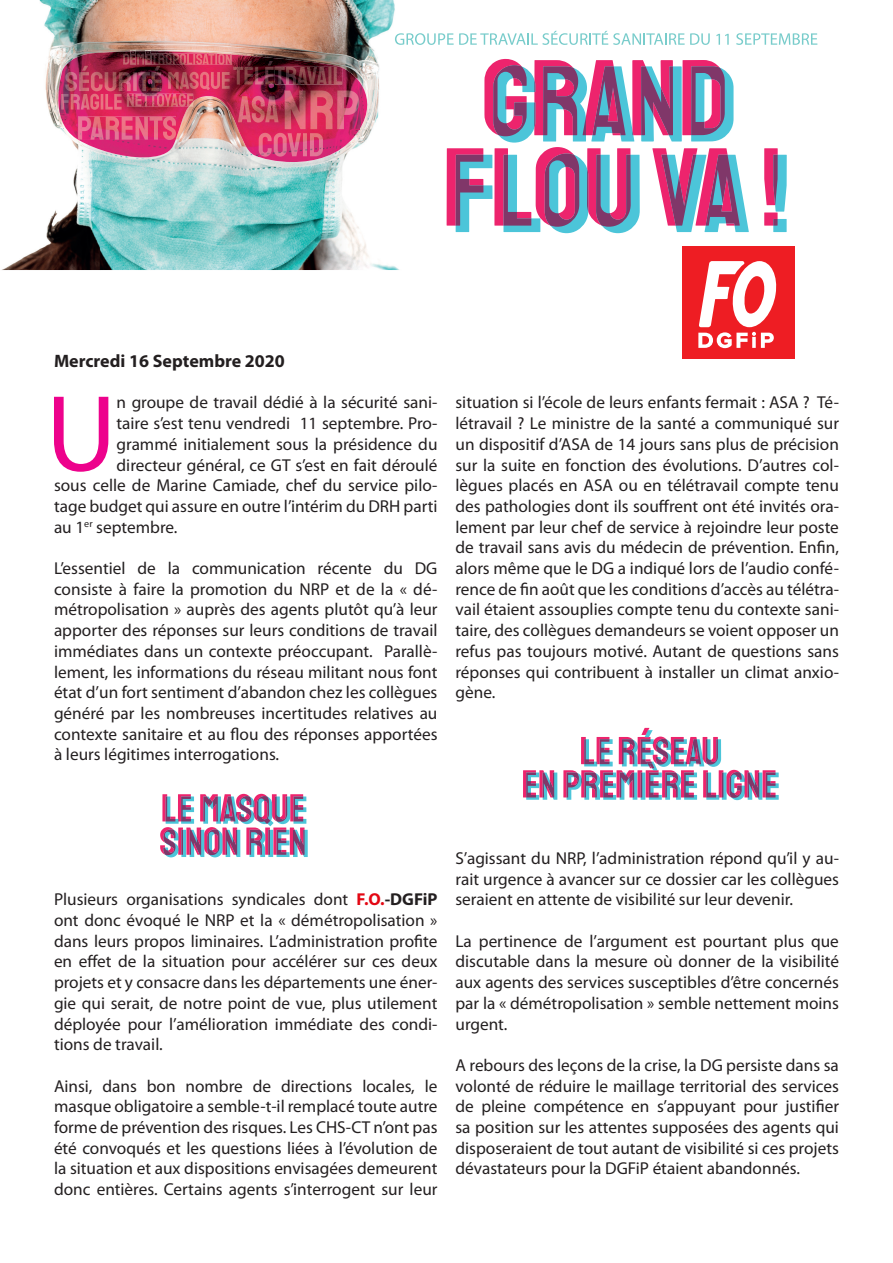
<style>
.page{position:relative;width:893px;height:1263px;background:#fff}
.page>*{position:absolute;margin:0;border:0;box-sizing:border-box;transform-origin:0 0}
.t1{font:109.35px "Myriad Pro";color:#ed028c}
.t2{font:700 18px "Myriad Pro";color:#231f20}
.t3{font:17.25px/20.7px "Myriad Pro";color:#231f20;text-align:justify}
.s1{font-weight:700;color:#e30713}
.s2{font-weight:700}
</style>
<div class="page">
<div style="left:682px;top:246px;width:112px;height:113px;background:#ee1d23"></div>
<svg style="left:698px;top:261px;width:79px;height:87px"></svg>
<svg style="left:523px;top:770px;width:34px;height:30px"></svg>
<svg style="left:563px;top:728px;width:216px;height:72px"></svg>
<svg style="left:160px;top:794px;width:148px;height:63px"></svg>
<img style="left:39px;top:0;width:356px;height:90px">
<img style="left:2px;top:90px;width:98px;height:180px">
<img style="left:151px;top:162px;width:100px;height:108px">
<img style="left:352px;top:90px;width:48px;height:180px">
<img style="left:100px;top:162px;width:51px;height:108px">
<img style="left:251px;top:162px;width:101px;height:108px">
<svg style="left:764px;top:148px;width:23px;height:84px"></svg>
<svg style="left:447px;top:59px;width:302px;height:174px"></svg>
<img style="left:57px;top:51px;width:312px;height:111px">
<svg style="left:395px;top:31px;width:315px;height:14px"></svg>
<svg style="left:716px;top:34px;width:13px;height:11px"></svg>
<svg style="left:736px;top:33px;width:81px;height:12px"></svg>
<img style="left:65px;top:72px;width:12px;height:19px">
<img style="left:79px;top:66px;width:10px;height:25px">
<img style="left:91px;top:72px;width:59px;height:19px">
<img style="left:151px;top:66px;width:10px;height:25px">
<img style="left:285px;top:91px;width:74px;height:38px">
<img style="left:61px;top:94px;width:61px;height:16px">
<img style="left:233px;top:67px;width:10px;height:17px">
<img style="left:244px;top:61px;width:9px;height:23px">
<img style="left:255px;top:67px;width:9px;height:17px">
<img style="left:265px;top:61px;width:9px;height:23px">
<img style="left:275px;top:67px;width:67px;height:17px">
<img style="left:259px;top:133px;width:64px;height:24px">
<img style="left:238px;top:96px;width:40px;height:27px">
<img style="left:78px;top:116px;width:98px;height:24px">
<img style="left:127px;top:94px;width:8px;height:13px">
<img style="left:135px;top:94px;width:58px;height:13px">
<img style="left:168px;top:72px;width:8px;height:18px">
<img style="left:176px;top:72px;width:54px;height:18px">
<svg style="left:123px;top:50px;width:28px;height:15px"></svg>
<img style="left:145px;top:51px;width:6px;height:14px">
<img style="left:151px;top:54px;width:81px;height:11px">
<img style="left:166px;top:54px;width:51px;height:11px">
<p class="t2" style="left:54px;top:349px;width:232px">Mercredi 16 Septembre 2020</p>
<p class="t1" style="left:46px;top:366px;width:72px">U</p>
<p class="t3" style="left:117px;top:392px;width:322px">n groupe de travail dédié à la sécurité sani-</p>
<p class="t3" style="left:117px;top:413px;width:322px">taire s’est tenu vendredi 11 septembre. Pro-</p>
<p class="t3" style="left:117px;top:433px;width:322px">grammé initialement sous la présidence du</p>
<p class="t3" style="left:117px;top:454px;width:322px">directeur général, ce GT s’est en fait déroulé</p>
<p class="t3" style="left:54px;top:475px;width:385px">sous celle de Marine Camiade, chef du service pilo-</p>
<p class="t3" style="left:54px;top:495px;width:385px">tage budget qui assure en outre l’intérim du DRH parti</p>
<p class="t3" style="left:54px;top:516px;width:125px">au 1<sup>er</sup> septembre.</p>
<p class="t3" style="left:54px;top:558px;width:385px">L’essentiel de la communication récente du DG consiste à faire la promotion du NRP et de la « dé&shy;métropolisation » auprès des agents plutôt qu’à leur apporter des réponses sur leurs conditions de travail immédiates dans un contexte préoccupant. Parallè&shy;lement, les informations du réseau militant nous font état d’un fort sentiment d’abandon chez les collègues généré par les nombreuses incertitudes relatives au contexte sanitaire et au flou des réponses apportées à leurs légitimes interrogations.</p>
<p class="t3" style="left:455px;top:392px;width:385px">situation si l’école de leurs enfants fermait : ASA ? Té&shy;létravail ? Le ministre de la santé a communiqué sur un dispositif d’ASA de 14 jours sans plus de précision sur la suite en fonction des évolutions. D’autres col&shy;lègues placés en ASA ou en télétravail compte tenu des pathologies dont ils souffrent ont été invités ora&shy;lement par leur chef de service à rejoindre leur poste de travail sans avis du médecin de prévention. Enfin, alors même que le DG a indiqué lors de l’audio confé&shy;rence de fin août que les conditions d’accès au télétra&shy;vail étaient assouplies compte tenu du contexte sani&shy;taire, des collègues demandeurs se voient opposer un refus pas toujours motivé. Autant de questions sans réponses qui contribuent à installer un climat anxio&shy;gène.</p>
<p class="t3" style="left:54px;top:889px;width:385px">Plusieurs organisations syndicales dont <span class="s1">F.O.</span><span class="s2">-DGFiP </span>ont donc évoqué le NRP et la « démétropolisation » dans leurs propos liminaires. L’administration profite en effet de la situation pour accélérer sur ces deux projets et y consacre dans les départements une éner&shy;gie qui serait, de notre point de vue, plus utilement déployée pour l’amélioration immédiate des condi&shy;tions de travail.</p>
<p class="t3" style="left:54px;top:1075px;width:385px">Ainsi, dans bon nombre de directions locales, le masque obligatoire a semble-t-il remplacé toute autre forme de prévention des risques. Les CHS-CT n’ont pas été convoqués et les questions liées à l’évolution de la situation et aux dispositions envisagées demeurent donc entières. Certains agents s’interrogent sur leur</p>
<p class="t3" style="left:455px;top:847px;width:385px">S’agissant du NRP, l’administration répond qu’il y au&shy;rait urgence à avancer sur ce dossier car les collègues seraient en attente de visibilité sur leur devenir.</p>
<p class="t3" style="left:455px;top:930px;width:385px">La pertinence de l’argument est pourtant plus que discutable dans la mesure où donner de la visibilité aux agents des services susceptibles d’être concernés par la « démétropolisation » semble nettement moins urgent.</p>
<p class="t3" style="left:455px;top:1054px;width:385px">A rebours des leçons de la crise, la DG persiste dans sa volonté de réduire le maillage territorial des services de pleine compétence en s’appuyant pour justifier sa position sur les attentes supposées des agents qui disposeraient de tout autant de visibilité si ces projets dévastateurs pour la DGFiP étaient abandonnés.</p>
</div>
